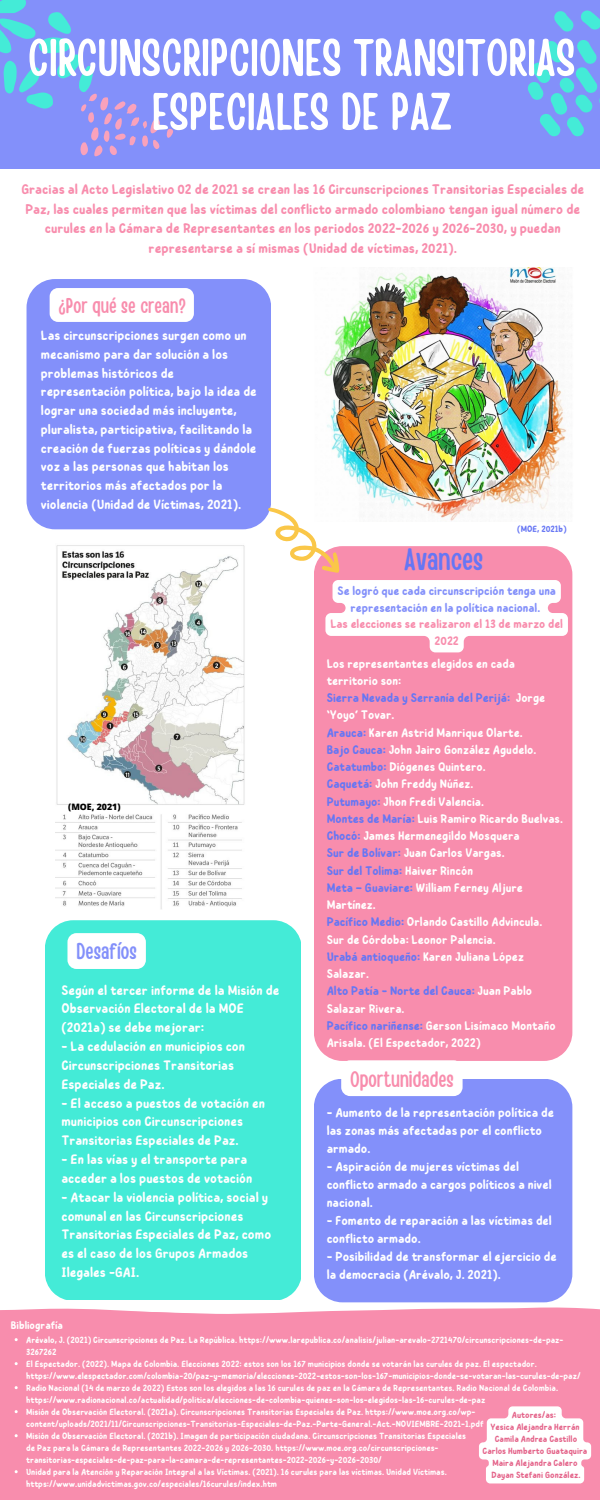
<style>
.page{position:relative;width:600px;height:1500px;background:#fff}
.page>*{position:absolute;margin:0;border:0;box-sizing:border-box;transform-origin:0 0}
.t1{font:52px/54px "Handy Casual Condensed";color:#fff;text-align:center}
.t2{font:30.6px "Handy Casual Condensed";color:#6676f4}
.t3{font:22.6px "Handy Casual Condensed";color:#8390fa}
.t4{font:22.3px "Handy Casual Condensed";color:#f88dad}
.t5{font:21px "Handy Casual Condensed";color:#f88dad}
.t6{font:600 14px/19.5px "Childos Arabic";color:#f88dad;text-align:center}
.t7{font:600 13.8px/18.8px "Childos Arabic";color:#fff}
.t8{font:600 13.5px/18.8px "Childos Arabic";color:#fff}
.t9{font:600 13px/18px "Childos Arabic";color:#fff}
.t10{font:600 12.5px/17.2px "Childos Arabic";color:#fff}
.t11{font:600 12.2px/16.5px "Childos Arabic";color:#8390fa;text-align:center}
.t12{font:600 12.2px/16.5px "Childos Arabic";color:#f88dad;text-align:center}
.t13{font:600 11px "Childos Arabic";color:#fff}
.t14{font:600 9px/12px "Childos Arabic";color:#fff}
.t15{font:600 9px/12px "Childos Arabic";color:#e4648a;text-align:center}
.t16{font:600 9px "Childos Arabic";color:#6676f4}
.t17{font:800 8.8px "Open Sans";color:#000}
.s1{color:#6676f4}
</style>
<div class="page">
<div style="left:0;top:0;width:600px;height:168px;background:#8390fa"></div>
<div style="left:314px;top:546px;width:258px;height:515px;background:#f88dad"></div>
<div style="left:27px;top:279px;width:244px;height:250px;background:#8390fa"></div>
<div style="left:0;top:1302px;width:600px;height:198px;background:#f88dad"></div>
<div style="left:314px;top:1079px;width:258px;height:223px;background:#8390fa"></div>
<svg style="left:341px;top:1060px;width:122px;height:36px"></svg>
<div style="left:45px;top:920px;width:256px;height:380px;background:#44ebd7"></div>
<svg style="left:528px;top:10px;width:72px;height:127px"></svg>
<svg style="left:167px;top:129px;width:6px;height:9px"></svg>
<svg style="left:0;top:0;width:160px;height:157px"></svg>
<img style="left:324px;top:268px;width:243px;height:253px">
<svg style="left:268px;top:507px;width:71px;height:66px"></svg>
<img style="left:55px;top:545px;width:190px;height:364px">
<svg style="left:67px;top:933px;width:79px;height:36px"></svg>
<svg style="left:325px;top:580px;width:243px;height:72px"></svg>
<svg style="left:50px;top:288px;width:144px;height:34px"></svg>
<svg style="left:479px;top:1406px;width:112px;height:77px"></svg>
<h1 class="t1" style="left:28px;top:28px;width:549px">CIRCUNSCRIPCIONES TRANSITORIAS<br>ESPECIALES DE PAZ</h1>
<p class="t6" style="left:21px;top:180px;width:564px">Gracias al Acto Legislativo 02 de 2021 se crean las 16 Circunscripciones Transitorias Especiales de Paz, las cuales permiten que las víctimas del conflicto armado colombiano tengan igual número de curules en la Cámara de Representantes en los periodos 2022-2026 y 2026-2030, y puedan representarse a sí mismas (Unidad de víctimas, 2021).</p>
<h3 class="t5" style="left:58px;top:292px;width:129px">¿Por qué se crean?</h3>
<p class="t8" style="left:41px;top:326px;width:217px">Las circunscripciones surgen como un mecanismo para dar solución a los problemas históricos de representación política, bajo la idea de lograr una sociedad más incluyente, pluralista, participativa, facilitando la creación de fuerzas políticas y dándole voz a las personas que habitan los territorios más afectados por la violencia (Unidad de Víctimas, 2021).</p>
<p class="t17" style="left:68px;top:800px;width:54px">(MOE, 2021)</p>
<h3 class="t3" style="left:77px;top:937px;width:62px">Desafíos</h3>
<h3 class="t7" style="left:61px;top:981px;width:220px">Según el tercer informe de la Misión de<br>Observación Electoral de la MOE (2021a) se debe mejorar:</h3>
<h3 class="t7" style="left:61px;top:1037px;width:185px">- La cedulación en municipios con<br>Circunscripciones Transitorias<br>Especiales de Paz.</h3>
<h3 class="t7" style="left:61px;top:1094px;width:205px">- El acceso a puestos de votación en municipios con Circunscripciones<br>Transitorias Especiales de Paz.</h3>
<h3 class="t7" style="left:61px;top:1150px;width:192px">- En las vías y el transporte para acceder a los puestos de votación</h3>
<h3 class="t7" style="left:61px;top:1188px;width:211px">- Atacar la violencia política, social y comunal en las Circunscripciones<br>Transitorias Especiales de Paz, como es el caso de los Grupos Armados<br>Ilegales -GAI.</h3>
<p class="t13" style="left:11px;top:1318px;width:54px">Bibliografía</p>
<h2 class="t2" style="left:404px;top:540px;width:80px">Avances</h2>
<p class="t16" style="left:517px;top:522px;width:51px">(MOE, 2021b)</p>
<h3 class="t11" style="left:337px;top:583px;width:220px">Se logró que cada circunscripción tenga una representación en la política nacional.</h3>
<h3 class="t12" style="left:330px;top:616px;width:234px">Las elecciones se realizaron el 13 de marzo del<br>2022</h3>
<p class="t10" style="left:327px;top:655px;width:238px">Los representantes elegidos en cada territorio son:<br><span class="s1">Sierra Nevada y Serranía del Perijá:</span> Jorge ‘Yoyo’ Tovar.<br><span class="s1">Arauca:</span> Karen Astrid Manrique Olarte.<br><span class="s1">Bajo Cauca:</span> John Jairo González Agudelo.<br><span class="s1">Catatumbo:</span> Diógenes Quintero.<br><span class="s1">Caquetá:</span> John Freddy Núñez.<br><span class="s1">Putumayo:</span> Jhon Fredi Valencia.<br><span class="s1">Montes de María:</span> Luis Ramiro Ricardo Buelvas.<br><span class="s1">Chocó:</span> James Hermenegildo Mosquera<br><span class="s1">Sur de Bolívar:</span> Juan Carlos Vargas.<br><span class="s1">Sur del Tolima:</span> Haiver Rincón<br><span class="s1">Meta – Guaviare:</span> William Ferney Aljure<br>Martínez.<br><span class="s1">Pacífico Medio:</span> Orlando Castillo Advincula.<br>Sur de Córdoba: Leonor Palencia.<br><span class="s1">Urabá antioqueño:</span> Karen Juliana López<br>Salazar.<br><span class="s1">Alto Patía - Norte del Cauca:</span> Juan Pablo<br>Salazar Rivera.<br><span class="s1">Pacífico nariñense:</span> Gerson Lisímaco Montaño<br>Arisala. (El Espectador, 2022)</p>
<h3 class="t4" style="left:350px;top:1065px;width:105px">Oportunidades</h3>
<h3 class="t9" style="left:327px;top:1104px;width:229px">- Aumento de la representación política de las zonas más afectadas por el conflicto armado.</h3>
<h3 class="t9" style="left:327px;top:1158px;width:226px">- Aspiración de mujeres víctimas del conflicto armado a cargos políticos a nivel nacional.</h3>
<h3 class="t9" style="left:327px;top:1212px;width:227px">- Fomento de reparación a las víctimas del conflicto armado.</h3>
<h3 class="t9" style="left:327px;top:1248px;width:232px">- Posibilidad de transformar el ejercicio de la democracia (Arévalo, J. 2021).</h3>
<p class="t14" style="left:26px;top:1334px;width:556px">Arévalo, J. (2021) Circunscripciones de Paz. La República. https://www.larepublica.co/analisis/julian-arevalo-2721470/circunscripciones-de-paz-3267262<br>El Espectador. (2022). Mapa de Colombia. Elecciones 2022: estos son los 167 municipios donde se votarán las curules de paz. El espectador. https://www.elespectador.com/colombia-20/paz-y-memoria/elecciones-2022-estos-son-los-167-municipios-donde-se-votaran-las-curules-de-paz/ Radio Nacional (14 de marzo de 2022) Estos son los elegidos a las 16 curules de paz en la Cámara de Representantes. Radio Nacional de Colombia. https://www.radionacional.co/actualidad/politica/elecciones-de-colombia-quienes-son-los-elegidos-las-16-curules-de-paz<br>Misión de Observación Electoral. (2021a). Circunscripciones Transitorias Especiales de Paz. https://www.moe.org.co/wp&shy;content/uploads/2021/11/Circunscripciones-Transitorias-Especiales-de-Paz.-Parte-General.-Act.-NOVIEMBRE-2021-1.pdf</p>
<p class="t15" style="left:483px;top:1409px;width:106px">Autores/as:<br>Yesica Alejandra Herrán<br>Camila Andrea Castillo<br>Carlos Humberto Guataquira<br>Maira Alejandra Calero<br>Dayan Stefani González.</p>
<p class="t14" style="left:26px;top:1430px;width:441px">Misión de Observación Electoral. (2021b). Imagen de participación ciudadana. Circunscripciones Transitorias Especiales de Paz para la Cámara de Representantes 2022-2026 y 2026-2030. https://www.moe.org.co/circunscripciones&shy;transitorias-especiales-de-paz-para-la-camara-de-representantes-2022-2026-y-2026-2030/<br>Unidad para la Atención y Reparación Integral a las Víctimas. (2021). 16 curules para las víctimas. Unidad Víctimas. https://www.unidadvictimas.gov.co/especiales/16curules/index.htm</p>
</div>
